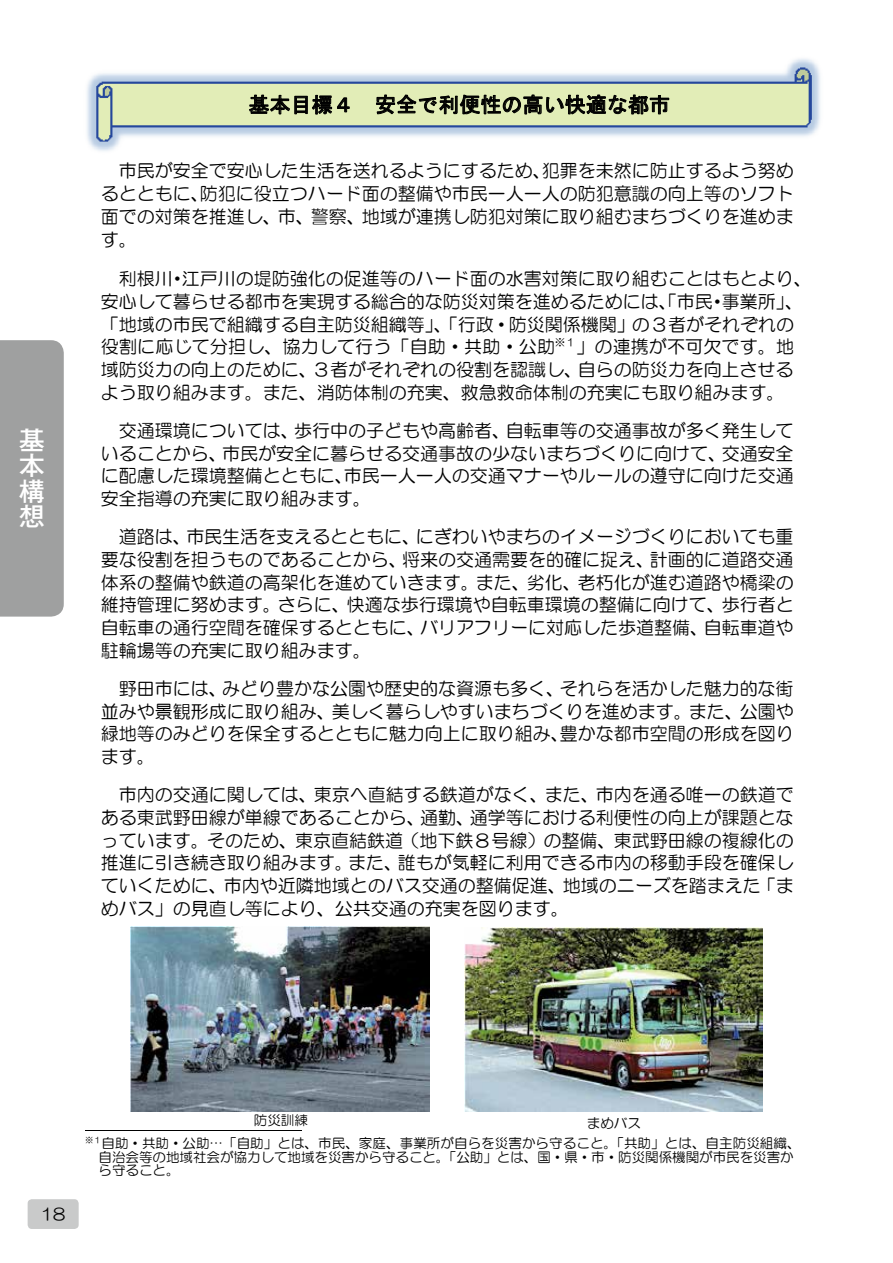
<style>
.page{position:relative;width:893px;height:1263px;background:#fff}
.page>*{position:absolute;margin:0;border:0;box-sizing:border-box;transform-origin:0 0}
.t1{font:500 25.5px/25.5px "Gothic MB101 Pr 6";color:#fff;text-align:justify}
.t2{font:21px "MS Gothic";letter-spacing:.005em;color:#000}
.t3{font:18px/22.8px "HG Maru Gothic MPRO";color:#000;text-align:justify}
.t4{font:16.5px "HG Maru Gothic MPRO";color:#000}
.t5{font:13.5px/13.5px "HG Maru Gothic MPRO";color:#000}
.s1{color:#0d0d0d}
</style>
<div class="page">
<img style="left:87px;top:58px;width:733px;height:93px">
<hr style="left:85px;top:1130px;width:216px;height:1px;background:#000">
<svg style="left:249px;top:95px;width:101px;height:20px;background:#8d9372"></svg>
<svg style="left:376px;top:94px;width:293px;height:20px;background:#909775"></svg>
<img style="left:464px;top:927px;width:298px;height:185px">
<img style="left:130px;top:926px;width:299px;height:186px">
<div style="left:0;top:340px;width:64px;height:277px;background:#9fa0a0"></div>
<div style="left:28px;top:1199px;width:51px;height:30px;background:#c9caca;border-radius:4px"></div>
<h1 class="t1" style="left:19px;top:426px;width:27px">基本構想</h1>
<p class="t2" style="left:249px;top:94px;width:423px">基本目標４ 安全で利便性の高い快適な都市</p>
<p class="t3" style="left:101px;top:159px;width:694px;text-indent:18px">市民が安全で安心した生活を送れるようにするため、犯罪を未然に防止するよう努めるとともに、防犯に役立つハード面の整備や市民一人一人の防犯意識の向上等のソフト面での対策を推進し、市、警察、地域が連携し防犯対策に取り組むまちづくりを進めます。</p>
<p class="t3" style="left:101px;top:267px;width:712px;text-align:left;text-indent:18px">利根川・江戸川の堤防強化の促進等のハード面の水害対策に取り組むことはもとより、安心して暮<span class="s1">ら</span>せる都市を実現する総合的な防災対策を進めるためには、「市民・事業所」、「地域の市民で組織する自主防災組織等」、「行政・防災関係機関」の３者がそれぞれの役割に応じて分担し、協力して行う「自助・共助・公助<sup>※１</sup>」の連携が不可欠です。地域防災力の向上のために、３者がそれぞれの役割を認識し、自らの防災力を向上させるよう取り組みます。また、消防体制の充実、救急救命体制の充実にも取り組みます。</p>
<p class="t3" style="left:101px;top:419px;width:694px;text-indent:18px">交通環境については、歩行中の子どもや高齢者、自転車等の交通事故が多く発生していることから、市民が安全に暮らせる交通事故の少ないまちづくりに向けて、交通安全に配慮した環境整備とともに、市民一人一人の交通マナーやルールの遵守に向けた交通安全指導の充実に取り組みます。</p>
<p class="t3" style="left:101px;top:525px;width:694px;text-indent:18px">道路は、市民生活を支えるとともに、にぎわいやまちのイメージづくりにおいても重要な役割を担うものであることから、将来の交通需要を的確に捉え、計画的に道路交通体系の整備や鉄道の高架化を進めていきます。また、劣化、老朽化が進む道路や橋梁の維持管理に努めます。さらに、快適な歩行環境や自転車環境の整備に向けて、歩行者と自転車の通行空間を確保するとともに、バリアフリーに対応した歩道整備、自転車道や駐輪場等の充実に取り組みます。</p>
<p class="t3" style="left:101px;top:677px;width:694px;text-indent:18px">野田市には、みどり豊かな公園や歴史的な資源も多く、それらを活かした魅力的な街並みや景観形成に取り組み、美しく暮らしやすいまちづくりを進めます。また、公園や緑地等のみどりを保全するとともに魅力向上に取り組み、豊かな都市空間の形成を図ります。</p>
<p class="t3" style="left:101px;top:783px;width:694px;text-indent:18px">市内の交通に関しては、東京へ直結する鉄道がなく、また、市内を通る唯一の鉄道である東武野田線が単線であることから、通勤、通学等における利便性の向上が課題となっています。そのため、東京直結鉄道（地下鉄８号線）の整備、東武野田線の複線化の推進に引き続き取り組みます。また、誰もが気軽に利用できる市内の移動手段を確保していくために、市内や近隣地域とのバス交通の整備促進、地域のニーズを踏まえた「まめバス」の見直し等により、公共交通の充実を図ります。</p>
<p class="t4" style="left:41px;top:1205px;width:26px">18</p>
<p class="t5" style="left:254px;top:1113px;width:55px">防災訓練</p>
<p class="t5" style="left:587px;top:1116px;width:55px">まめバス</p>
<p class="t5" style="left:99px;top:1136px;width:703px;text-indent:-13px"><sup>※１</sup>自助・共助・公助…「自助」とは、市民、家庭、事業所が自らを災害から守ること。「共助」とは、自主防災組織、自治会等の地域社会が協力して地域を災害から守ること。「公助」とは、国・県・市・防災関係機関が市民を災害から守ること。</p>
</div>
